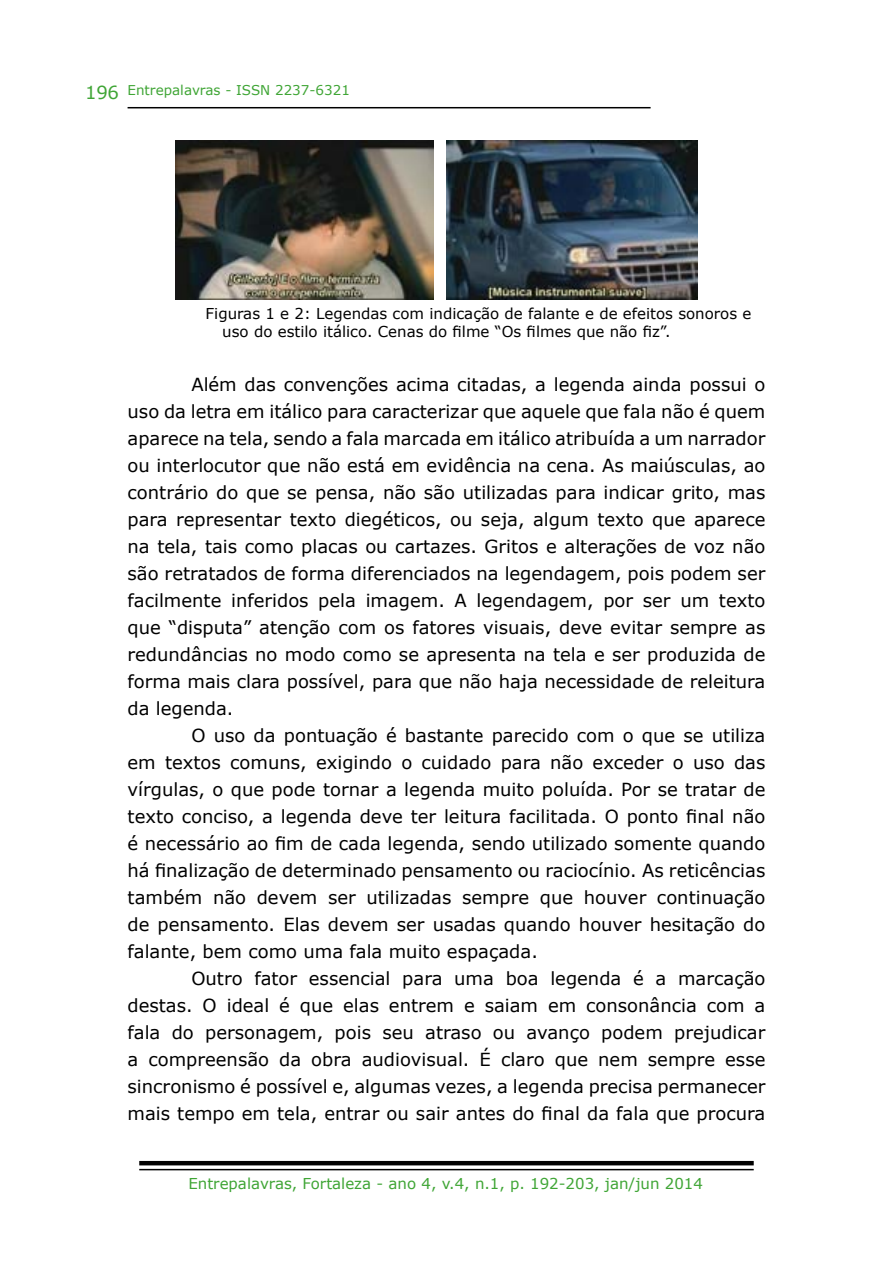
<style>
.page{position:relative;width:893px;height:1263px;background:#fff}
.page>*{position:absolute;margin:0;border:0;box-sizing:border-box;transform-origin:0 0}
.t1{font:18px/27px "Verdana";color:#000;text-align:justify}
.t2{font:15px/18px "Verdana";color:#000}
.t3{font:15px "Verdana";color:#3fa535}
.t4{font:13.5px "Verdana";color:#3fa535}
.s1{font-size:18px}
</style>
<div class="page">
<hr style="left:128px;top:107px;width:523px;height:1px;background:#000">
<hr style="left:139px;top:1161px;width:615px;height:4px;background:#000">
<hr style="left:139px;top:1169px;width:615px;height:1px;background:#000">
<img style="left:176px;top:140px;width:258px;height:159px">
<img style="left:446px;top:140px;width:252px;height:159px">
<p class="t4" style="left:85px;top:81px;width:266px"><span class="s1">196</span> Entrepalavras - ISSN 2237-6321</p>
<p class="t2" style="left:222px;top:304px;width:531px;text-indent:-17px">Figuras 1 e 2: Legendas com indicação de falante e de efeitos sonoros e uso do estilo itálico. Cenas do filme “Os filmes que não fiz”.</p>
<p class="t1" style="left:128px;top:371px;width:639px;text-indent:64px">Além das convenções acima citadas, a legenda ainda possui o uso da letra em itálico para caracterizar que aquele que fala não é quem aparece na tela, sendo a fala marcada em itálico atribuída a um narrador ou interlocutor que não está em evidência na cena. As maiúsculas, ao contrário do que se pensa, não são utilizadas para indicar grito, mas para representar texto diegéticos, ou seja, algum texto que aparece na tela, tais como placas ou cartazes. Gritos e alterações de voz não são retratados de forma diferenciados na legendagem, pois podem ser facilmente inferidos pela imagem. A legendagem, por ser um texto que “disputa” atenção com os fatores visuais, deve evitar sempre as redundâncias no modo como se apresenta na tela e ser produzida de forma mais clara possível, para que não haja necessidade de releitura da legenda.</p>
<p class="t1" style="left:128px;top:722px;width:639px;text-indent:64px">O uso da pontuação é bastante parecido com o que se utiliza em textos comuns, exigindo o cuidado para não exceder o uso das vírgulas, o que pode tornar a legenda muito poluída. Por se tratar de texto conciso, a legenda deve ter leitura facilitada. O ponto final não é necessário ao fim de cada legenda, sendo utilizado somente quando há finalização de determinado pensamento ou raciocínio. As reticências também não devem ser utilizadas sempre que houver continuação de pensamento. Elas devem ser usadas quando houver hesitação do falante, bem como uma fala muito espaçada.</p>
<p class="t1" style="left:128px;top:965px;width:639px;text-indent:64px">Outro fator essencial para uma boa legenda é a marcação destas. O ideal é que elas entrem e saiam em consonância com a fala do personagem, pois seu atraso ou avanço podem prejudicar a compreensão da obra audiovisual. É claro que nem sempre esse sincronismo é possível e, algumas vezes, a legenda precisa permanecer mais tempo em tela, entrar ou sair antes do final da fala que procura</p>
<p class="t3" style="left:188px;top:1174px;width:516px">Entrepalavras, Fortaleza - ano 4, v.4, n.1, p. 192-203, jan/jun 2014</p>
</div>
